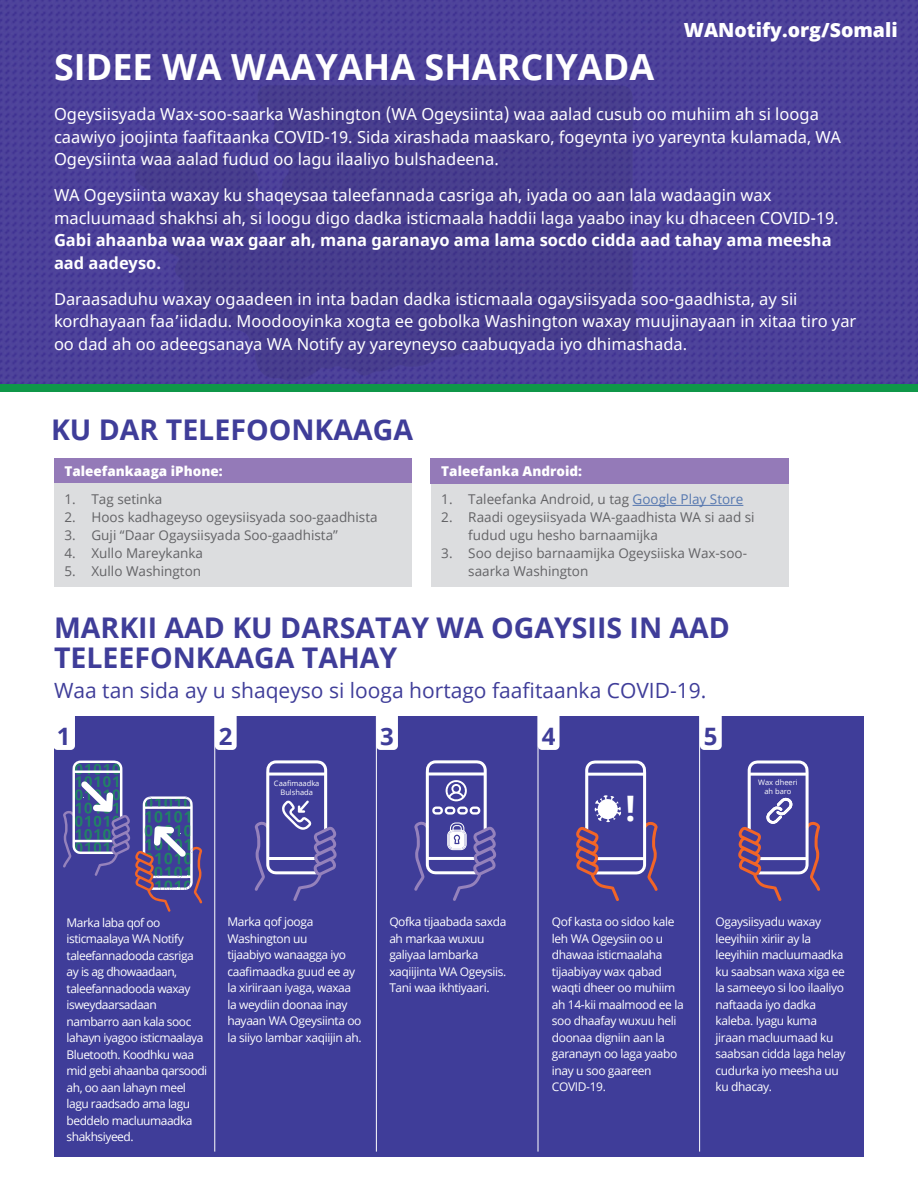
<style>
.page{position:relative;width:918px;height:1188px;background:#fff}
.page>*{position:absolute;margin:0;border:0;box-sizing:border-box;transform-origin:0 0}
.t1{font:700 36px "Open Sans";color:#fff}
.t2{font:700 35.1px "Open Sans";color:#fff}
.t3{font:700 28.5px/30px "Open Sans";color:#3f3d99}
.t4{font:700 24px "Open Sans";color:#3f3d99}
.t5{font:21px "Open Sans";color:#3f3d99}
.t6{font:800 19.5px "Open Sans";color:#fff}
.t7{font:16.5px/22.5px "Noto Sans";color:#fff}
.t8{font:13.5px/18px "Open Sans";color:#636366}
.t9{font:800 13.5px "Open Sans";color:#fff}
.t10{font:12px/16.5px "Open Sans";letter-spacing:-.03em;color:#fff}
.t11{font:7.5px/9px "Open Sans";color:#fff;text-align:center}
.s1{font-weight:700}
.s2{color:#5678b0}
</style>
<div class="page">
<img style="left:0;top:0;width:918px;height:384px">
<svg style="left:135px;top:85px;width:505px;height:296px;fill:#493f8e"></svg>
<div style="left:0;top:384px;width:918px;height:7px;background:#0f9749"></div>
<div style="left:54px;top:458px;width:357px;height:26px;background:#947ab8"></div>
<div style="left:54px;top:484px;width:357px;height:103px;background:#dcdddf"></div>
<div style="left:431px;top:484px;width:357px;height:103px;background:#dcdddf"></div>
<div style="left:431px;top:458px;width:358px;height:26px;background:#947ab8"></div>
<hr style="left:633px;top:505px;width:110px;height:1px;background:#5678b0">
<div style="left:54px;top:716px;width:810px;height:441px;background:#3f3d99"></div>
<svg style="left:575px;top:761px;width:83px;height:140px"></svg>
<svg style="left:255px;top:760px;width:82px;height:141px"></svg>
<svg style="left:738px;top:760px;width:82px;height:141px"></svg>
<svg style="left:63px;top:761px;width:139px;height:151px"></svg>
<svg style="left:414px;top:760px;width:83px;height:141px"></svg>
<hr style="left:214px;top:716px;width:1px;height:436px;background:#fff">
<hr style="left:376px;top:716px;width:1px;height:436px;background:#fff">
<hr style="left:538px;top:716px;width:1px;height:436px;background:#fff">
<hr style="left:699px;top:716px;width:1px;height:436px;background:#fff">
<svg style="left:54px;top:716px;width:21px;height:34px"></svg>
<svg style="left:215px;top:716px;width:22px;height:34px"></svg>
<svg style="left:376px;top:716px;width:22px;height:34px"></svg>
<svg style="left:538px;top:716px;width:22px;height:34px"></svg>
<svg style="left:700px;top:716px;width:22px;height:34px"></svg>
<div style="left:271px;top:783px;width:51px;height:13px;background:#3f3d99"></div>
<div style="left:752px;top:783px;width:52px;height:13px;background:#3f3d99"></div>
<p class="t6" style="left:684px;top:15px;width:215px">WANotify.org/Somali</p>
<p class="t1" style="left:54px;top:41px;width:602px">SIDEE WA WAAYAHA SHARCIYADA</p>
<p class="t7" style="left:54px;top:104px;width:789px">Ogeysiisyada Wax-soo-saarka Washington (WA Ogeysiinta) waa aalad cusub oo muhiim ah si looga caawiyo joojinta faafitaanka COVID-19. Sida xirashada maaskaro, fogeynta iyo yareynta kulamada, WA<br>Ogeysiinta waa aalad fudud oo lagu ilaaliyo bulshadeena.</p>
<p class="t7" style="left:54px;top:185px;width:786px">WA Ogeysiinta waxay ku shaqeysaa taleefannada casriga ah, iyada oo aan lala wadaagin wax macluumaad shakhsi ah, si loogu digo dadka isticmaala haddii laga yaabo inay ku dhaceen COVID-19.<br><span class="s1">Gabi ahaanba waa wax gaar ah, mana garanayo ama lama socdo cidda aad tahay ama meesha aad aadeyso.</span></p>
<p class="t7" style="left:54px;top:288px;width:804px">Daraasaduhu waxay ogaadeen in inta badan dadka isticmaala ogaysiisyada soo-gaadhista, ay sii kordhayaan faa’iidadu. Moodooyinka xogta ee gobolka Washington waxay muujinayaan in xitaa tiro yar oo dad ah oo adeegsanaya WA Notify ay yareyneyso caabuqyada iyo dhimashada.</p>
<p class="t3" style="left:51px;top:414px;width:364px">KU DAR TELEFOONKAAGA</p>
<p class="t9" style="left:64px;top:461px;width:160px">Taleefankaaga iPhone:</p>
<p class="t8" style="left:64px;top:490px;width:99px">1. Tag setinka</p>
<p class="t8" style="left:64px;top:508px;width:315px">2. Hoos kadhageyso ogeysiisyada soo-gaadhista</p>
<p class="t8" style="left:64px;top:526px;width:275px">3. Guji “Daar Ogaysiisyada Soo-gaadhista”</p>
<p class="t8" style="left:64px;top:544px;width:140px">4. Xullo Mareykanka</p>
<p class="t8" style="left:64px;top:562px;width:138px">5. Xullo Washington</p>
<p class="t9" style="left:441px;top:461px;width:142px">Taleefanka Android:</p>
<p class="t8" style="left:441px;top:490px;width:304px">1. Taleefanka Android, u tag <span class="s2">Google Play Store</span></p>
<p class="t8" style="left:468px;top:508px;width:288px;text-indent:-27px">2. Raadi ogeysiisyada WA-gaadhista WA si aad si fudud ugu hesho barnaamijka</p>
<p class="t8" style="left:468px;top:544px;width:280px;text-indent:-27px">3. Soo dejiso barnaamijka Ogeysiiska Wax-soo&shy;saarka Washington</p>
<p class="t3" style="left:54px;top:612px;width:678px">MARKII AAD KU DARSATAY WA OGAYSIIS IN AAD<br>TELEEFONKAAGA TAHAY</p>
<p class="t5" style="left:54px;top:676px;width:654px">Waa tan sida ay u shaqeyso si looga hortago faafitaanka COVID-19.</p>
<p class="t4" style="left:57px;top:719px;width:15px">1</p>
<p class="t4" style="left:219px;top:719px;width:15px">2</p>
<p class="t4" style="left:380px;top:719px;width:15px">3</p>
<p class="t4" style="left:542px;top:719px;width:15px">4</p>
<p class="t4" style="left:704px;top:719px;width:15px">5</p>
<p class="t11" style="left:274px;top:779px;width:47px">Caafimaadka<br>Bulshada</p>
<p class="t11" style="left:758px;top:778px;width:41px">Wax dheeri ah baro</p>
<p class="t11" style="left:274px;top:785px;width:48px">Public Health</p>
<p class="t11" style="left:758px;top:785px;width:42px">Learn More</p>
<p class="t2" style="left:626px;top:783px;width:12px">!</p>
<p class="t10" style="left:67px;top:914px;width:142px">Marka laba qof oo isticmaalaya WA Notify taleefannadooda casriga ay is ag dhowaadaan, taleefannadooda waxay isweydaarsadaan nambarro aan kala sooc lahayn iyagoo isticmaalaya<br>Bluetooth. Koodhku waa mid gebi ahaanba qarsoodi ah, oo aan lahayn meel lagu raadsado ama lagu beddelo macluumaadka shakhsiyeed.</p>
<p class="t10" style="left:227px;top:913px;width:136px">Marka qof jooga<br>Washington uu<br>tijaabiyo wanaagga iyo caafimaadka guud ee ay la xiriiraan iyaga, waxaa la weydiin doonaa inay hayaan WA Ogeysiinta oo la siiyo lambar xaqiijin ah.</p>
<p class="t10" style="left:389px;top:913px;width:119px">Qofka tijaabada saxda ah markaa wuxuu galiyaa lambarka xaqiijinta WA Ogeysiis.<br>Tani waa ikhtiyaari.</p>
<p class="t10" style="left:552px;top:913px;width:133px">Qof kasta oo sidoo kale leh WA Ogeysiin oo u dhawaa isticmaalaha tijaabiyay wax qabad waqti dheer oo muhiim ah 14-kii maalmood ee la soo dhaafay wuxuu heli doonaa digniin aan la garanayn oo laga yaabo inay u soo gaareen<br>COVID-19.</p>
<p class="t10" style="left:716px;top:913px;width:132px">Ogaysiisyadu waxay leeyihiin xiriir ay la leeyihiin macluumaadka ku saabsan waxa xiga ee la sameeyo si loo ilaaliyo naftaada iyo dadka kaleba. Iyagu kuma jiraan macluumaad ku saabsan cidda laga helay cudurka iyo meesha uu ku dhacay.</p>
</div>
